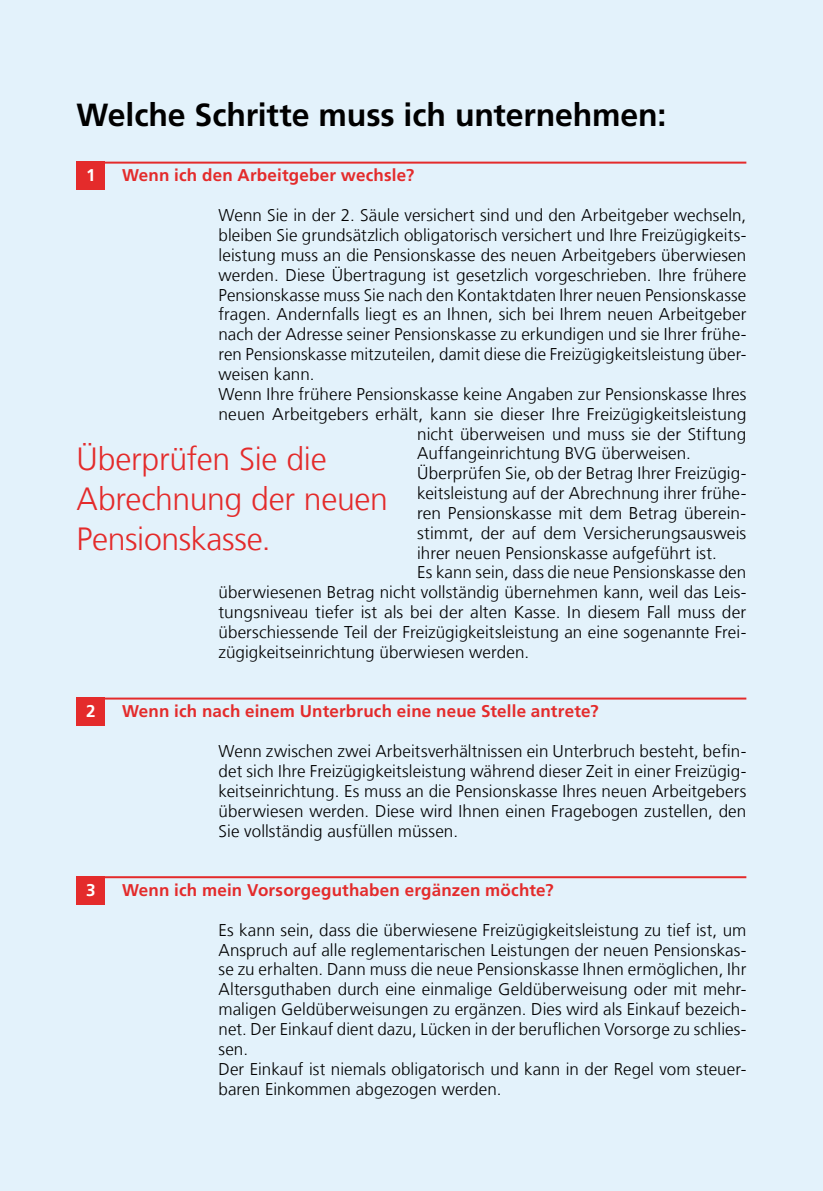
<style>
.page{position:relative;width:823px;height:1191px;background:#fff}
.page>*{position:absolute;margin:0;border:0;box-sizing:border-box;transform-origin:0 0}
.t1{font:300 32px/39.6px "Frutiger LT Com";letter-spacing:-.01em;color:#e42b2b}
.t2{font:700 32px "Frutiger LT Com";letter-spacing:-.005em;color:#000}
.t3{font:300 17px/19.8px "Frutiger LT Com";letter-spacing:.005em;color:#000;text-align:justify}
.t4{font:700 17px "Frutiger LT Com";letter-spacing:.01em;color:#e42b2b}
.t5{font:700 17px "Frutiger LT Com";color:#fff}
</style>
<div class="page">
<div style="left:0;top:0;width:822px;height:1191px;background:#e3f2fb"></div>
<div style="left:77px;top:162px;width:28px;height:28px;background:#e42b2b"></div>
<hr style="left:77px;top:162px;width:669px;height:2px;background:#e42b2b">
<div style="left:77px;top:697px;width:28px;height:29px;background:#e42b2b"></div>
<hr style="left:77px;top:697px;width:669px;height:2px;background:#e42b2b">
<div style="left:77px;top:876px;width:28px;height:28px;background:#e42b2b"></div>
<hr style="left:77px;top:876px;width:669px;height:2px;background:#e42b2b">
<h1 class="t2" style="left:77px;top:96px;width:591px">Welche Schritte muss ich unternehmen:</h1>
<p class="t4" style="left:122px;top:166px;width:293px">Wenn ich den Arbeitgeber wechsle?</p>
<p class="t3" style="left:218px;top:205px;width:529px">Wenn Sie in der 2. Säule versichert sind und den Arbeitgeber wechseln,</p>
<p class="t3" style="left:218px;top:225px;width:529px">bleiben Sie grundsätzlich obligatorisch versichert und Ihre Freizügigkeits-</p>
<p class="t3" style="left:218px;top:245px;width:529px">leistung muss an die Pensionskasse des neuen Arbeitgebers überwiesen</p>
<p class="t3" style="left:218px;top:265px;width:529px">werden. Diese Übertragung ist gesetzlich vorgeschrieben. Ihre frühere</p>
<p class="t3" style="left:218px;top:285px;width:529px">Pensionskasse muss Sie nach den Kontaktdaten Ihrer neuen Pensionskasse</p>
<p class="t3" style="left:218px;top:305px;width:529px">fragen. Andernfalls liegt es an Ihnen, sich bei Ihrem neuen Arbeitgeber</p>
<p class="t3" style="left:218px;top:325px;width:529px">nach der Adresse seiner Pensionskasse zu erkundigen und sie Ihrer frühe-</p>
<p class="t3" style="left:218px;top:344px;width:529px">ren Pensionskasse mitzuteilen, damit diese die Freizügigkeitsleistung über-</p>
<p class="t3" style="left:218px;top:364px;width:97px">weisen kann.</p>
<p class="t3" style="left:218px;top:384px;width:529px">Wenn Ihre frühere Pensionskasse keine Angaben zur Pensionskasse Ihres</p>
<p class="t3" style="left:218px;top:404px;width:529px">neuen Arbeitgebers erhält, kann sie dieser Ihre Freizügigkeitsleistung</p>
<p class="t3" style="left:417px;top:424px;width:330px">nicht überweisen und muss sie der Stiftung</p>
<p class="t3" style="left:417px;top:444px;width:275px">Auffangeinrichtung BVG überweisen.</p>
<p class="t3" style="left:417px;top:463px;width:330px">Überprüfen Sie, ob der Betrag Ihrer Freizügig-</p>
<p class="t3" style="left:417px;top:483px;width:330px">keitsleistung auf der Abrechnung ihrer frühe-</p>
<p class="t3" style="left:417px;top:503px;width:330px">ren Pensionskasse mit dem Betrag überein-</p>
<p class="t3" style="left:417px;top:523px;width:330px">stimmt, der auf dem Versicherungsausweis</p>
<p class="t3" style="left:417px;top:543px;width:301px">ihrer neuen Pensionskasse aufgeführt ist.</p>
<p class="t3" style="left:417px;top:563px;width:330px">Es kann sein, dass die neue Pensionskasse den</p>
<p class="t3" style="left:218px;top:582px;width:529px">überwiesenen Betrag nicht vollständig übernehmen kann, weil das Leis-</p>
<p class="t3" style="left:218px;top:602px;width:529px">tungsniveau tiefer ist als bei der alten Kasse. In diesem Fall muss der</p>
<p class="t3" style="left:218px;top:622px;width:529px">überschiessende Teil der Freizügigkeitsleistung an eine sogenannte Frei-</p>
<p class="t3" style="left:218px;top:642px;width:312px">zügigkeitseinrichtung überwiesen werden.</p>
<p class="t5" style="left:86px;top:166px;width:11px">1</p>
<h1 class="t1" style="left:77px;top:440px;width:313px">Überprüfen Sie die<br>Abrechnung der neuen<br>Pensionskasse.</h1>
<p class="t5" style="left:86px;top:701px;width:11px">2</p>
<p class="t5" style="left:86px;top:880px;width:11px">3</p>
<p class="t4" style="left:122px;top:701px;width:478px">Wenn ich nach einem Unterbruch eine neue Stelle antrete?</p>
<p class="t3" style="left:218px;top:741px;width:529px">Wenn zwischen zwei Arbeitsverhältnissen ein Unterbruch besteht, befin&shy;det sich Ihre Freizügigkeitsleistung während dieser Zeit in einer Freizügig&shy;keitseinrichtung. Es muss an die Pensionskasse Ihres neuen Arbeitgebers überwiesen werden. Diese wird Ihnen einen Fragebogen zustellen, den Sie vollständig ausfüllen müssen.</p>
<p class="t4" style="left:122px;top:880px;width:433px">Wenn ich mein Vorsorgeguthaben ergänzen möchte?</p>
<p class="t3" style="left:218px;top:920px;width:529px;text-align:left">Es kann sein, dass die überwiesene Freizügigkeitsleistung zu tief ist, um Anspruch auf alle reglementarischen Leistungen der neuen Pensionskas&shy;se zu erhalten. Dann muss die neue Pensionskasse Ihnen ermöglichen, Ihr Altersguthaben durch eine einmalige Geldüberweisung oder mit mehr&shy;maligen Geldüberweisungen zu ergänzen. Dies wird als Einkauf bezeich&shy;net. Der Einkauf dient dazu, Lücken in der beruflichen Vorsorge zu schlies&shy;sen.<br>Der Einkauf ist niemals obligatorisch und kann in der Regel vom steuer&shy;baren Einkommen abgezogen werden.</p>
</div>
